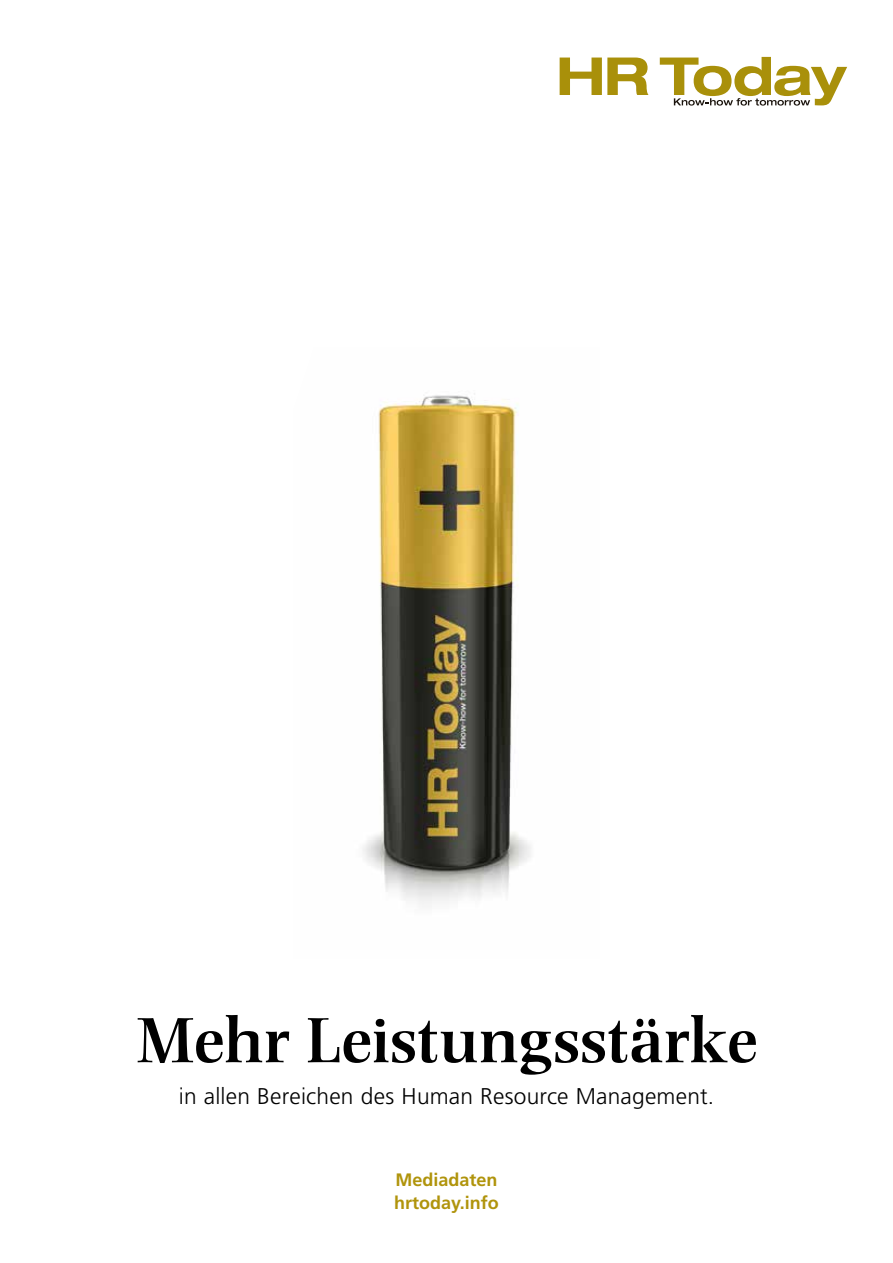
<style>
.page{position:relative;width:893px;height:1263px;background:#fff}
.page>*{position:absolute;margin:0;border:0;box-sizing:border-box;transform-origin:0 0}
.t1{font:600 66.75px "Photina";letter-spacing:.01em;color:#000}
.t2{font:300 22.8px "Frutiger";letter-spacing:.01em;color:#000}
.t3{font:700 18px/22.5px "Frutiger";color:#b0940c}
</style>
<div class="page">
<img style="left:363px;top:393px;width:168px;height:512px">
<svg style="left:560px;top:58px;width:89px;height:37px"></svg>
<svg style="left:660px;top:57px;width:187px;height:49px"></svg>
<h1 class="t1" style="left:135px;top:1002px;width:623px">Mehr Leistungsstärke</h1>
<p class="t2" style="left:179px;top:1083px;width:537px">in allen Bereichen des Human Resource Management.</p>
<p class="t3" style="left:394px;top:1168px;width:106px">Mediadaten hrtoday.info</p>
</div>
